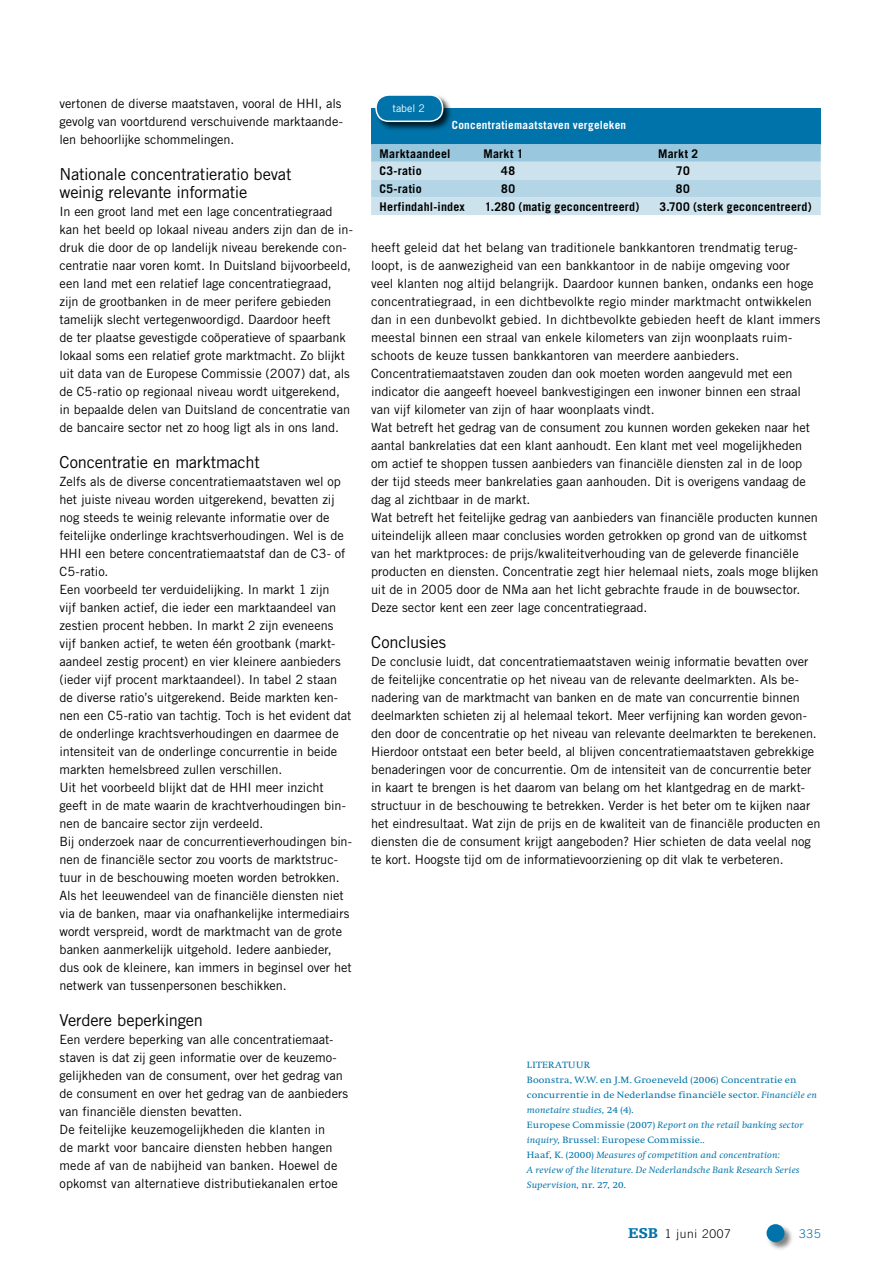
<style>
.page{position:relative;width:893px;height:1263px;background:#fff}
.page>*{position:absolute;margin:0;border:0;box-sizing:border-box;transform-origin:0 0}
.t1{font:16.5px/18px "Trade Gothic";letter-spacing:-.015em;color:#000}
.t2{font:12.75px/18px "Trade Gothic";color:#000}
.t3{font:700 12px "Trade Gothic";letter-spacing:.02em;color:#000}
.t4{font:300 12px "Trade Gothic";letter-spacing:.06em;color:#000}
.t5{font:300 12px "Trade Gothic";color:#0073aa}
.t6{font:700 11.25px "Trade Gothic";letter-spacing:.02em;color:#fff}
.t7{font:10.5px "Trade Gothic";color:#fff}
.t8{font:9.45px/15px "Swift";letter-spacing:.01em;color:#0073aa;scale:1.11 1}
.s1{font-style:italic}
.s2{font-family:"Egyptienne F";font-weight:900;font-size:15px;color:#0073aa}
</style>
<div class="page">
<div style="left:766px;top:1223px;width:28px;height:29px;background:#000;opacity:.5"></div>
<div style="left:766px;top:1224px;width:18px;height:18px;background:#0073aa;border-radius:50%"></div>
<div style="left:371px;top:108px;width:450px;height:36px;background:#0073aa"></div>
<svg style="left:371px;top:144px;width:450px;height:71px;background:#b9d8e7"></svg>
<div style="left:374px;top:93px;width:79px;height:39px;background:#000;opacity:.75"></div>
<div style="left:376px;top:95px;width:67px;height:26px;background:#0073aa;border-radius:13px"></div>
<div style="left:375px;top:94px;width:68px;height:28px;border:2px solid #fff;border-radius:13px"></div>
<p class="t2" style="left:60px;top:94px;width:285px;text-align:justify">vertonen de diverse maatstaven, vooral de HHI, als gevolg van voortdurend verschuivende marktaande&shy;len behoorlijke schommelingen.</p>
<p class="t1" style="left:60px;top:165px;width:234px">Nationale concentratieratio bevat weinig relevante informatie</p>
<p class="t2" style="left:60px;top:202px;width:295px">In een groot land met een lage concentratiegraad kan het beeld op lokaal niveau anders zijn dan de in&shy;druk die door de op landelijk niveau berekende con&shy;centratie naar voren komt. In Duitsland bijvoorbeeld, een land met een relatief lage concentratiegraad, zijn de grootbanken in de meer perifere gebieden tamelijk slecht vertegenwoordigd. Daardoor heeft<br>de ter plaatse gevestigde coöperatieve of spaarbank lokaal soms een relatief grote marktmacht. Zo blijkt uit data van de Europese Commissie (2007) dat, als de C5-ratio op regionaal niveau wordt uitgerekend, in bepaalde delen van Duitsland de concentratie van de bancaire sector net zo hoog ligt als in ons land.</p>
<p class="t1" style="left:60px;top:453px;width:202px">Concentratie en marktmacht</p>
<p class="t2" style="left:60px;top:472px;width:294px">Zelfs als de diverse concentratiemaatstaven wel op het juiste niveau worden uitgerekend, bevatten zij nog steeds te weinig relevante informatie over de feitelijke onderlinge krachtsverhoudingen. Wel is de HHI een betere concentratiemaatstaf dan de C3- of C5-ratio.<br>Een voorbeeld ter verduidelijking. In markt 1 zijn<br>vijf banken actief, die ieder een marktaandeel van zestien procent hebben. In markt 2 zijn eveneens vijf banken actief, te weten één grootbank (markt&shy;aandeel zestig procent) en vier kleinere aanbieders (ieder vijf procent marktaandeel). In tabel 2 staan de diverse ratio’s uitgerekend. Beide markten ken&shy;nen een C5-ratio van tachtig. Toch is het evident dat de onderlinge krachtsverhoudingen en daarmee de intensiteit van de onderlinge concurrentie in beide markten hemelsbreed zullen verschillen.<br>Uit het voorbeeld blijkt dat de HHI meer inzicht geeft in de mate waarin de krachtverhoudingen bin&shy;nen de bancaire sector zijn verdeeld.<br>Bij onderzoek naar de concurrentieverhoudingen bin&shy;nen de financiële sector zou voorts de marktstruc&shy;tuur in de beschouwing moeten worden betrokken.<br>Als het leeuwendeel van de financiële diensten niet via de banken, maar via onafhankelijke intermediairs wordt verspreid, wordt de marktmacht van de grote banken aanmerkelijk uitgehold. Iedere aanbieder, dus ook de kleinere, kan immers in beginsel over het netwerk van tussenpersonen beschikken.</p>
<p class="t1" style="left:60px;top:1011px;width:145px">Verdere beperkingen</p>
<p class="t2" style="left:60px;top:1030px;width:290px">Een verdere beperking van alle concentratiemaat&shy;staven is dat zij geen informatie over de keuzemo&shy;gelijkheden van de consument, over het gedrag van de consument en over het gedrag van de aanbieders van financiële diensten bevatten.<br>De feitelijke keuzemogelijkheden die klanten in<br>de markt voor bancaire diensten hebben hangen mede af van de nabijheid van banken. Hoewel de opkomst van alternatieve distributiekanalen ertoe</p>
<p class="t7" style="left:393px;top:102px;width:34px">tabel 2</p>
<p class="t6" style="left:452px;top:118px;width:176px">Concentratiemaatstaven vergeleken</p>
<p class="t3" style="left:380px;top:146px;width:72px">Marktaandeel</p>
<p class="t3" style="left:483px;top:146px;width:41px">Markt 1</p>
<p class="t3" style="left:658px;top:146px;width:41px">Markt 2</p>
<p class="t3" style="left:380px;top:164px;width:44px">C3-ratio</p>
<p class="t3" style="left:501px;top:164px;width:15px">48</p>
<p class="t3" style="left:676px;top:164px;width:15px">70</p>
<p class="t3" style="left:380px;top:181px;width:44px">C5-ratio</p>
<p class="t3" style="left:501px;top:181px;width:15px">80</p>
<p class="t3" style="left:676px;top:181px;width:15px">80</p>
<p class="t3" style="left:380px;top:199px;width:87px">Herfindahl-index</p>
<p class="t3" style="left:485px;top:199px;width:156px">1.280 (matig geconcentreerd)</p>
<p class="t3" style="left:659px;top:199px;width:154px">3.700 (sterk geconcentreerd)</p>
<p class="t2" style="left:371px;top:238px;width:451px">heeft geleid dat het belang van traditionele bankkantoren trendmatig terug&shy;loopt, is de aanwezigheid van een bankkantoor in de nabije omgeving voor<br>veel klanten nog altijd belangrijk. Daardoor kunnen banken, ondanks een hoge concentratiegraad, in een dichtbevolkte regio minder marktmacht ontwikkelen dan in een dunbevolkt gebied. In dichtbevolkte gebieden heeft de klant immers meestal binnen een straal van enkele kilometers van zijn woonplaats ruim&shy;schoots de keuze tussen bankkantoren van meerdere aanbieders.<br>Concentratiemaatstaven zouden dan ook moeten worden aangevuld met een indicator die aangeeft hoeveel bankvestigingen een inwoner binnen een straal van vijf kilometer van zijn of haar woonplaats vindt.<br>Wat betreft het gedrag van de consument zou kunnen worden gekeken naar het aantal bankrelaties dat een klant aanhoudt. Een klant met veel mogelijkheden om actief te shoppen tussen aanbieders van financiële diensten zal in de loop der tijd steeds meer bankrelaties gaan aanhouden. Dit is overigens vandaag de dag al zichtbaar in de markt.<br>Wat betreft het feitelijke gedrag van aanbieders van financiële producten kunnen uiteindelijk alleen maar conclusies worden getrokken op grond van de uitkomst van het marktproces: de prijs/kwaliteitverhouding van de geleverde financiële producten en diensten. Concentratie zegt hier helemaal niets, zoals moge blijken uit de in 2005 door de NMa aan het licht gebrachte fraude in de bouwsector.<br>Deze sector kent een zeer lage concentratiegraad.</p>
<p class="t1" style="left:371px;top:633px;width:77px">Conclusies</p>
<p class="t2" style="left:371px;top:652px;width:451px">De conclusie luidt, dat concentratiemaatstaven weinig informatie bevatten over de feitelijke concentratie op het niveau van de relevante deelmarkten. Als be&shy;nadering van de marktmacht van banken en de mate van concurrentie binnen deelmarkten schieten zij al helemaal tekort. Meer verfijning kan worden gevon&shy;den door de concentratie op het niveau van relevante deelmarkten te berekenen.<br>Hierdoor ontstaat een beter beeld, al blijven concentratiemaatstaven gebrekkige benaderingen voor de concurrentie. Om de intensiteit van de concurrentie beter in kaart te brengen is het daarom van belang om het klantgedrag en de markt&shy;structuur in de beschouwing te betrekken. Verder is het beter om te kijken naar het eindresultaat. Wat zijn de prijs en de kwaliteit van de financiële producten en diensten die de consument krijgt aangeboden? Hier schieten de data veelal nog te kort. Hoogste tijd om de informatievoorziening op dit vlak te verbeteren.</p>
<p class="t8" style="left:527px;top:1058px;width:263px">Literatuur<br>Boonstra, W.W. en J.M. Groeneveld (2006) Concentratie en concurrentie in de Nederlandse financiële sector. <span class="s1">Financiële en monetaire studies,</span> 24 (4).<br>Europese Commissie (2007) <span class="s1">Report on the retail banking sector inquiry,</span> Brussel: Europese Commissie..<br>Haaf, K. (2000) <span class="s1">Measures of competition and concentration:<br>A review of the literature. De Nederlandsche Bank Research Series Supervision,</span> nr. 27, 20.</p>
<p class="t4" style="left:628px;top:1226px;width:104px"><span class="s2">ESB</span> 1 juni 2007</p>
<p class="t5" style="left:799px;top:1226px;width:23px">335</p>
</div>
